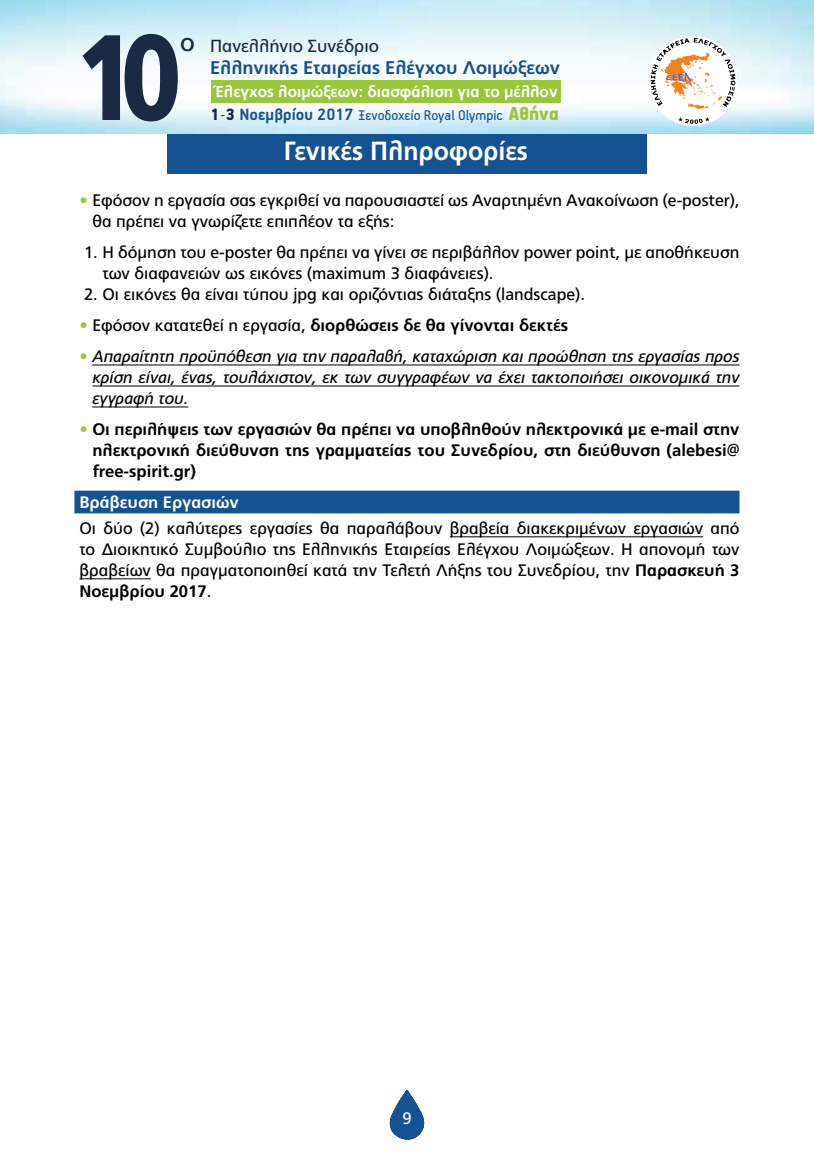
<style>
.page{position:relative;width:814px;height:1166px;background:#fff}
.page>*{position:absolute;margin:0;border:0;box-sizing:border-box;transform-origin:0 0}
.t1{font:900 121.27px "PF Catalog";color:#1a2a43;scale:.85 1}
.t2{font:700 26.25px "PF Catalog";color:#fff;scale:.95 1}
.t3{font:700 18.38px "PF Catalog";color:#155291}
.t4{font:17.5px "PF Catalog";color:#1a2a43}
.t5{font:16.62px/21px "PF Catalog";color:#000}
.t6{font:700 16.62px/21px "PF Catalog";color:#000;text-align:justify}
.t7{font:italic 16.62px/21px "PF Catalog";color:#000;text-align:justify}
.t8{font:700 16.62px "PF Catalog";color:#fff}
.t9{font:16.62px "PF Catalog";color:#fff}
.t10{font:15.75px "PF Handbook Pro";color:#155291}
.t11{font:700 15.75px "PF Catalog";color:#fff}
.s1{font-size:25.2px}
.s2{font-weight:900;font-size:18.38px;color:#1a2a43}
.s3{font-weight:300;font-size:18.38px;color:#1a2a43}
.s4{font-weight:700;font-size:18.38px}
.s5{font-weight:900;font-size:21px;color:#9ac63c}
.s6{color:#9ac63c}
.s7{font-weight:400;color:#9ac63c}
.s8{font-weight:400}
.s9{font-style:normal;color:#9ac63c}
.s10{font-weight:700}
</style>
<div class="page">
<img style="left:0;top:0;width:814px;height:134px">
<svg style="left:389px;top:1089px;width:36px;height:50px"></svg>
<div style="left:211px;top:80px;width:349px;height:22px;background:#9ac63c"></div>
<svg style="left:650px;top:36px;width:86px;height:90px"></svg>
<hr style="left:92px;top:364px;width:647px;height:1px;background:#000">
<hr style="left:92px;top:385px;width:647px;height:1px;background:#000">
<hr style="left:92px;top:406px;width:96px;height:1px;background:#000">
<div style="left:74px;top:491px;width:665px;height:22px;background:#155291"></div>
<hr style="left:449px;top:536px;width:254px;height:1px;background:#000">
<hr style="left:79px;top:578px;width:72px;height:1px;background:#000">
<div style="left:167px;top:134px;width:479px;height:40px;background:#155291"></div>
<h1 class="t1" style="left:74px;top:7px;width:128px">10</h1>
<p class="t4" style="left:180px;top:36px;width:200px"><span class="s1">ο</span> Πανελλήνιο Συνέδριο</p>
<p class="t3" style="left:210px;top:56px;width:351px">Ελληνικής Εταιρείας Ελέγχου Λοιμώξεων</p>
<p class="t11" style="left:215px;top:83px;width:344px">Έλεγχος λοιμώξεων: διασφάλιση για το μέλλον</p>
<p class="t10" style="left:211px;top:106px;width:350px"><span class="s2">1</span><span class="s3">-</span><span class="s2">3</span> <span class="s4">Νοεμβρίου 2017</span> Ξενοδοχείο Royal Olympic <span class="s5">Αθήνα</span></p>
<h2 class="t2" style="left:284px;top:136px;width:258px">Γενικές Πληροφορίες</h2>
<p class="t5" style="left:92px;top:190px;width:648px;text-indent:-13px"><span class="s6">•</span> Εφόσον η εργασία σας εγκριθεί να παρουσιαστεί ως Αναρτημένη Ανακοίνωση (e-poster), θα πρέπει να γνωρίζετε επιπλέον τα εξής:</p>
<p class="t5" style="left:102px;top:242px;width:638px;text-indent:-18px">1. Η δόμηση του e-poster θα πρέπει να γίνει σε περιβάλλον power point, με αποθήκευση των διαφανειών ως εικόνες (maximum 3 διαφάνειες).</p>
<p class="t5" style="left:84px;top:284px;width:502px">2. Οι εικόνες θα είναι τύπου jpg και οριζόντιας διάταξης (landscape).</p>
<p class="t6" style="left:79px;top:315px;width:490px"><span class="s7">•</span> <span class="s8">Εφόσον κατατεθεί η εργασία,</span> διορθώσεις δε θα γίνονται δεκτές</p>
<p class="t7" style="left:92px;top:346px;width:648px;text-indent:-13px"><span class="s9">•</span> Απαραίτητη προϋπόθεση για την παραλαβή, καταχώριση και προώθηση της εργασίας προς κρίση είναι, ένας, τουλάχιστον, εκ των συγγραφέων να έχει τακτοποιήσει οικονομικά την εγγραφή του.</p>
<p class="t6" style="left:92px;top:419px;width:648px;text-indent:-13px"><span class="s7">•</span> Οι περιλήψεις των εργασιών θα πρέπει να υποβληθούν ηλεκτρονικά με e-mail στην ηλεκτρονική διεύθυνση της γραμματείας του Συνεδρίου, στη διεύθυνση (alebesi@ free-spirit.gr)</p>
<p class="t8" style="left:79px;top:492px;width:161px">Βράβευση Εργασιών</p>
<p class="t5" style="left:79px;top:518px;width:661px;text-align:justify">Οι δύο (2) καλύτερες εργασίες θα παραλάβουν βραβεία διακεκριμένων εργασιών από το Διοικητικό Συμβούλιο της Ελληνικής Εταιρείας Ελέγχου Λοιμώξεων. Η απονομή των βραβείων θα πραγματοποιηθεί κατά την Τελετή Λήξης του Συνεδρίου, την <span class="s10">Παρασκευή 3<br>Νοεμβρίου 2017</span>.</p>
<p class="t9" style="left:402px;top:1108px;width:11px">9</p>
</div>
